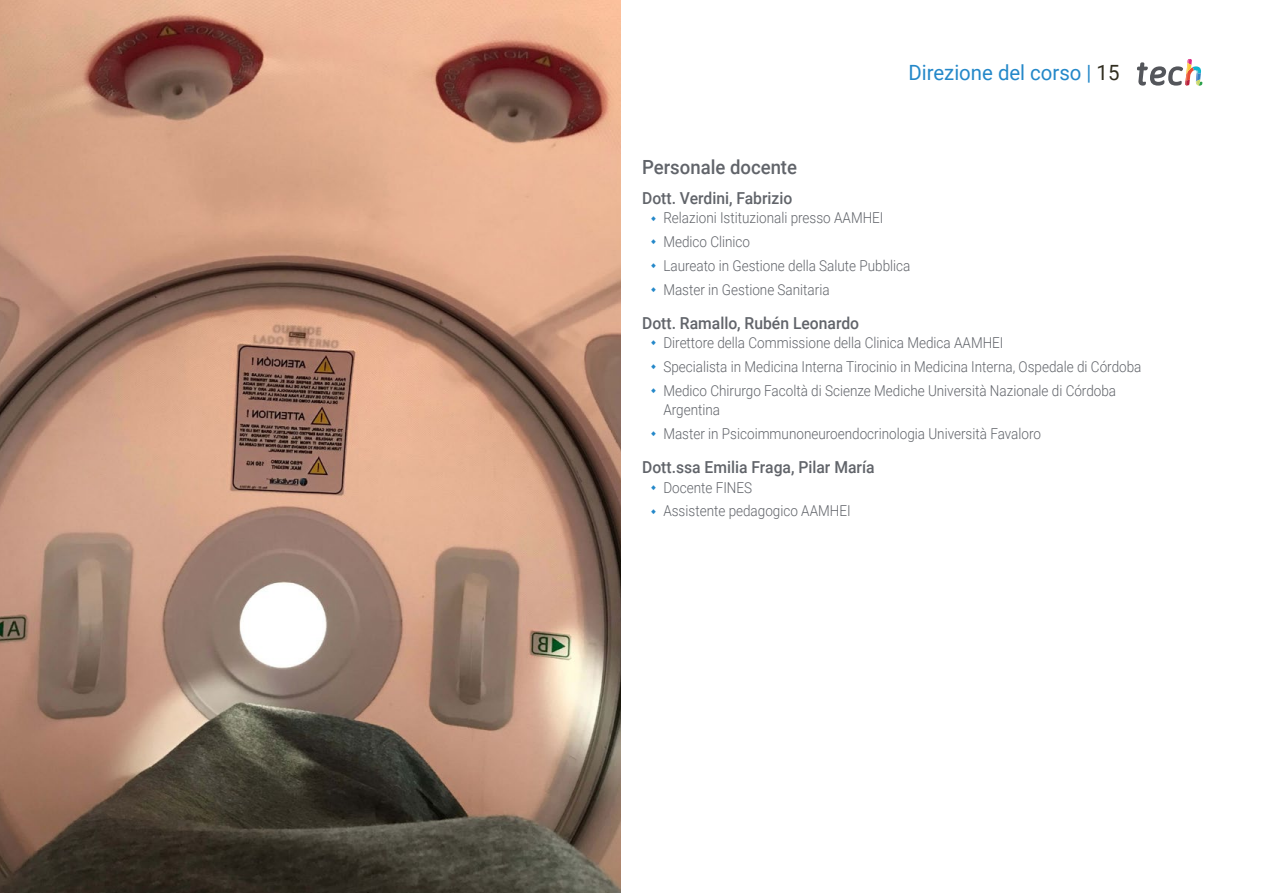
<style>
.page{position:relative;width:1263px;height:893px;background:#fff}
.page>*{position:absolute;margin:0;border:0;box-sizing:border-box;transform-origin:0 0}
.t1{font:21px "Roboto";color:#2488c9}
.t2{font:500 19.5px "Roboto";color:#61646a;scale:.95 1}
.t3{font:500 16.5px "Roboto";color:#61646a;scale:.95 1}
.t4{font:300 15px/23.7px "Roboto";color:#61646a;scale:.9 1}
.s1{color:#312e20}
</style>
<div class="page">
<img style="left:0;top:0;width:621px;height:893px">
<svg style="left:1137px;top:59px;width:65px;height:27px"></svg>
<h1 class="t1" style="left:908px;top:57px;width:213px">Direzione del corso | <span class="s1">15</span></h1>
<h2 class="t2" style="left:642px;top:154px;width:165px">Personale docente</h2>
<p class="t3" style="left:642px;top:187px;width:160px">Dott. Verdini, Fabrizio</p>
<p class="t4" style="left:663px;top:206px;width:276px">Relazioni Istituzionali presso AAMHEI<br>Medico Clinico<br>Laureato in Gestione della Salute Pubblica<br>Master in Gestione Sanitaria</p>
<p class="t3" style="left:642px;top:311px;width:230px">Dott. Ramallo, Rubén Leonardo</p>
<p class="t4" style="left:663px;top:330px;width:533px">Direttore della Commissione della Clinica Medica AAMHEI<br>Specialista in Medicina Interna Tirocinio in Medicina Interna, Ospedale di Córdoba<br>Medico Chirurgo Facoltà di Scienze Mediche Università Nazionale di Córdoba</p>
<p class="t4" style="left:663px;top:397px;width:421px">Argentina<br>Master in Psicoimmunoneuroendocrinologia Università Favaloro</p>
<p class="t3" style="left:642px;top:456px;width:246px">Dott.ssa Emilia Fraga, Pilar María</p>
<p class="t4" style="left:663px;top:475px;width:210px">Docente FINES<br>Assistente pedagogico AAMHEI</p>
</div>
